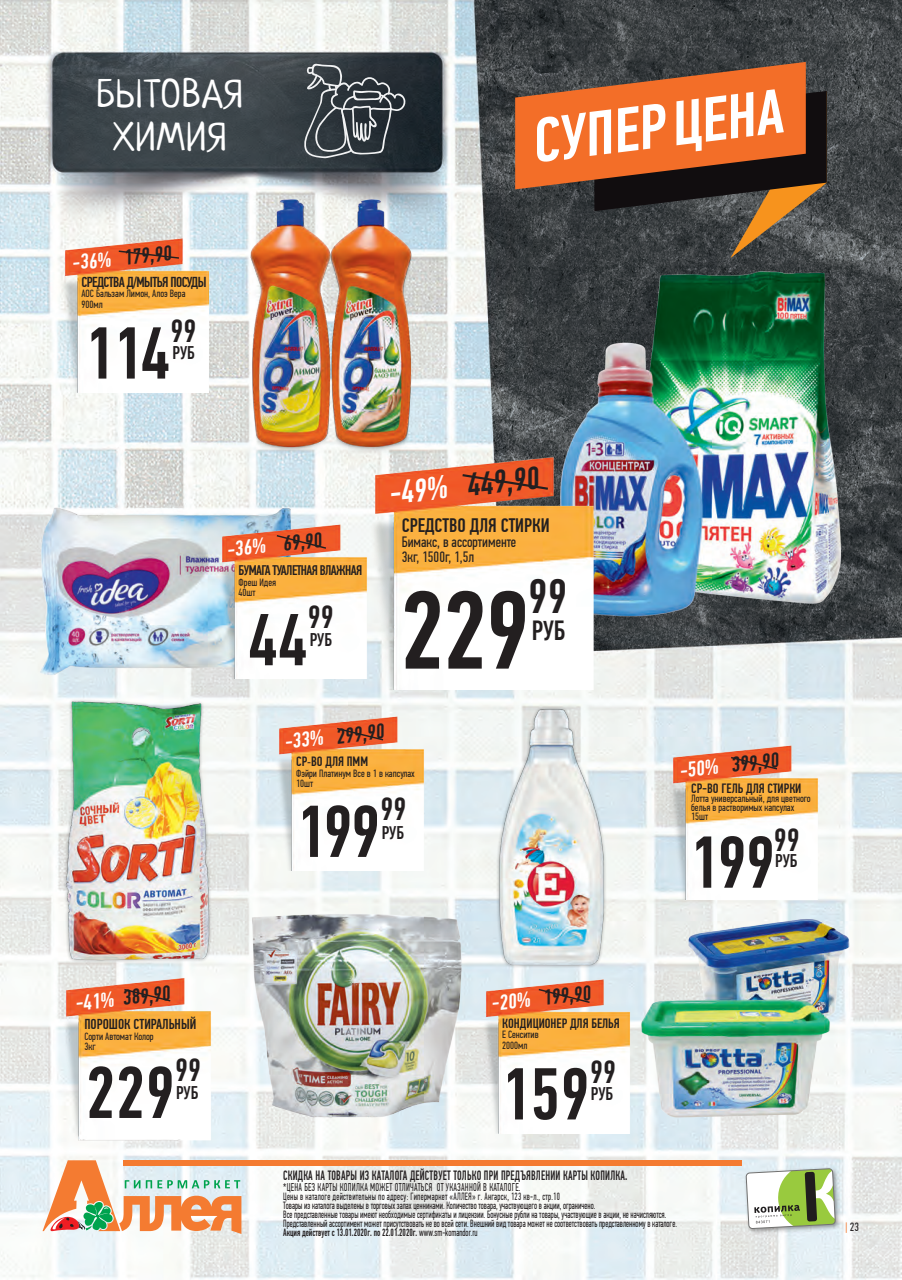
<style>
.page{position:relative;width:902px;height:1280px;background:#fff}
.page>*{position:absolute;margin:0;border:0;box-sizing:border-box;transform-origin:0 0}
.t1{font:500 110.85px "PF Din Text Comp Pro";color:#231f20}
.t2{font:500 73.65px "PF Din Text Comp Pro";letter-spacing:-.02em;color:#231f20}
.t3{font:500 48.45px "PF Din Text Comp Pro";color:#231f20}
.t4{font:39px/43.5px "Neucha";letter-spacing:.03em;color:#fff;text-align:center}
.t5{font:500 32.4px "PF Din Text Comp Pro";color:#231f20}
.t6{font:500 32.25px "PF Din Text Comp Pro";color:#231f20}
.t7{font:500 27.75px "PF Din Text Comp Pro";color:#231f20}
.t8{font:500 21.45px "PF Din Text Comp Pro";color:#231f20}
.t9{font:500 19.5px "PF Din Text Comp Pro";color:#231f20}
.t10{font:500 18.45px "PF Din Text Comp Pro";color:#231f20}
.t11{font:15px "PF Din Text Comp Pro";color:#231f20}
.t12{font:500 14.4px "PF Din Text Comp Pro";letter-spacing:-.04em;color:#231f20}
.t13{font:500 14.4px "PF Din Text Comp Pro";color:#231f20}
.t14{font:500 13.95px "PF Din Text Comp Pro";letter-spacing:-.04em;color:#231f20}
.t15{font:500 13.5px "PF Din Text Comp Pro";letter-spacing:.02em;color:#231f20;scale:.8 1}
.t16{font:500 13.5px "PF Din Text Comp Pro";color:#231f20}
.t17{font:12px "PF Din Text Comp Pro";color:#231f20}
.t18{font:11.25px "PF Din Text Comp Pro";letter-spacing:.03em;color:#231f20;scale:.8 1}
.t19{font:10.5px/9px "PF Din Text Comp Pro";color:#231f20;scale:.8 1}
.t20{font:10.5px/10.5px "PF Din Text Comp Pro";color:#231f20}
.s1{color:#fff}
.s2{font-size:10.5px}
.s3{font-weight:500}
.s4{color:#f47b31}
</style>
<div class="page">
<img style="left:0;top:0;width:901px;height:1280px">
<svg style="left:43px;top:1160px;width:198px;height:74px"></svg>
<div style="left:123px;top:1160px;width:618px;height:6px;background:#f47b31"></div>
<svg style="left:304px;top:64px;width:101px;height:94px;background:#4a5257"></svg>
<div style="left:743px;top:1166px;width:98px;height:69px;background:#231f20;opacity:.45"></div>
<svg style="left:746px;top:1168px;width:89px;height:61px"></svg>
<img style="left:527px;top:258px;width:338px;height:372px">
<svg style="left:515px;top:62px;width:311px;height:196px;background:#8e5d43"></svg>
<img style="left:639px;top:909px;width:213px;height:222px">
<img style="left:24px;top:441px;width:284px;height:257px">
<img style="left:241px;top:890px;width:229px;height:251px">
<img style="left:669px;top:722px;width:156px;height:177px">
<svg style="left:729px;top:756px;width:49px;height:14px"></svg>
<img style="left:358px;top:422px;width:247px;height:267px">
<svg style="left:460px;top:473px;width:90px;height:18px;background:#d85227"></svg>
<img style="left:267px;top:693px;width:165px;height:177px">
<svg style="left:335px;top:727px;width:50px;height:14px"></svg>
<img style="left:210px;top:502px;width:165px;height:177px">
<svg style="left:275px;top:534px;width:53px;height:16px"></svg>
<img style="left:53px;top:215px;width:158px;height:177px">
<svg style="left:117px;top:250px;width:63px;height:10px"></svg>
<img style="left:439px;top:693px;width:230px;height:287px">
<img style="left:17px;top:698px;width:257px;height:273px">
<img style="left:474px;top:956px;width:164px;height:177px">
<svg style="left:537px;top:988px;width:54px;height:16px"></svg>
<img style="left:55px;top:954px;width:164px;height:189px">
<svg style="left:123px;top:988px;width:49px;height:14px"></svg>
<img style="left:211px;top:184px;width:257px;height:278px">
<h3 class="t4" style="left:97px;top:72px;width:148px">БЫТОВАЯ<br>ХИМИЯ</h3>
<p class="t8" style="left:71px;top:251px;width:101px;rotate:-6deg"><span class="s1">-36%</span> 179,90</p>
<p class="t12" style="left:81px;top:274px;width:126px">СРЕДСТВА Д/МЫТЬЯ ПОСУДЫ</p>
<p class="t20" style="left:81px;top:289px;width:105px">АОС Бальзам Лимон, Алоэ Вера</p>
<p class="t20" style="left:81px;top:299px;width:23px">900мл</p>
<p class="t2" style="left:84px;top:311px;width:88px">114</p>
<p class="t6" style="left:170px;top:312px;width:28px">99</p>
<p class="t10" style="left:172px;top:342px;width:24px">РУБ</p>
<p class="t8" style="left:225px;top:537px;width:97px;rotate:-6deg"><span class="s1">-36%</span> 69,90</p>
<p class="t14" style="left:239px;top:562px;width:125px">БУМАГА ТУАЛЕТНАЯ ВЛАЖНАЯ</p>
<p class="t20" style="left:239px;top:577px;width:39px">Фреш Идея</p>
<p class="t20" style="left:239px;top:587px;width:18px">40шт</p>
<p class="t2" style="left:248px;top:597px;width:61px">44</p>
<p class="t6" style="left:308px;top:599px;width:28px">99</p>
<p class="t10" style="left:310px;top:629px;width:24px">РУБ</p>
<p class="t5" style="left:386px;top:474px;width:152px;rotate:-6deg"><span class="s1">-49%</span> 449,90</p>
<p class="t9" style="left:401px;top:514px;width:149px">СРЕДСТВО ДЛЯ СТИРКИ</p>
<p class="t11" style="left:401px;top:533px;width:116px">Бимакс, в ассортименте</p>
<p class="t11" style="left:401px;top:548px;width:74px">3кг, 1500г, 1,5л</p>
<p class="t1" style="left:400px;top:566px;width:132px">229</p>
<p class="t3" style="left:528px;top:568px;width:41px">99</p>
<p class="t7" style="left:531px;top:614px;width:35px">РУБ</p>
<p class="t8" style="left:283px;top:729px;width:101px;rotate:-6deg"><span class="s1">-33%</span> 299,90</p>
<p class="t16" style="left:296px;top:754px;width:73px">СР<span class="s2">-</span>ВО ДЛЯ ПММ</p>
<p class="t20" style="left:296px;top:768px;width:120px">Фэйри Платинум Все в 1 в капсулах<br>10шт</p>
<p class="t2" style="left:295px;top:789px;width:86px">199</p>
<p class="t6" style="left:380px;top:790px;width:28px">99</p>
<p class="t10" style="left:381px;top:822px;width:24px">РУБ</p>
<p class="t8" style="left:678px;top:758px;width:101px;rotate:-6deg"><span class="s1">-50%</span> 399,90</p>
<p class="t16" style="left:691px;top:780px;width:112px">СР-ВО ГЕЛЬ ДЛЯ СТИРКИ</p>
<p class="t20" style="left:691px;top:794px;width:121px;line-height:9px">Лотта универсальный, для цветного белья в растворимых капсулах</p>
<p class="t20" style="left:691px;top:811px;width:18px">15шт</p>
<p class="t2" style="left:688px;top:820px;width:88px">199</p>
<p class="t6" style="left:773px;top:821px;width:28px">99</p>
<p class="t10" style="left:775px;top:850px;width:24px">РУБ</p>
<p class="t8" style="left:74px;top:991px;width:97px;rotate:-6deg"><span class="s1">-41%</span> 389,90</p>
<p class="t13" style="left:84px;top:1016px;width:113px">ПОРОШОК СТИРАЛЬНЫЙ</p>
<p class="t20" style="left:84px;top:1031px;width:71px">Сорти Автомат Колор<br>3кг</p>
<p class="t2" style="left:86px;top:1050px;width:91px">229</p>
<p class="t6" style="left:175px;top:1051px;width:28px">99</p>
<p class="t10" style="left:176px;top:1082px;width:24px">РУБ</p>
<p class="t8" style="left:490px;top:991px;width:101px;rotate:-6deg"><span class="s1">-20%</span> 199,90</p>
<p class="t16" style="left:502px;top:1015px;width:119px">КОНДИЦИОНЕР ДЛЯ БЕЛЬЯ</p>
<p class="t20" style="left:502px;top:1029px;width:38px">Е Сенситив</p>
<p class="t20" style="left:502px;top:1040px;width:27px">2000мл</p>
<p class="t2" style="left:500px;top:1051px;width:91px">159</p>
<p class="t6" style="left:590px;top:1053px;width:28px">99</p>
<p class="t10" style="left:590px;top:1083px;width:24px">РУБ</p>
<p class="t15" style="left:283px;top:1167px;width:432px">СКИДКА НА ТОВАРЫ ИЗ КАТАЛОГА ДЕЙСТВУЕТ ТОЛЬКО ПРИ ПРЕДЪЯВЛЕНИИ КАРТЫ КОПИЛКА.</p>
<p class="t18" style="left:283px;top:1180px;width:298px"><span class="s3">*</span>ЦЕНА БЕЗ КАРТЫ КОПИЛКА МОЖЕТ ОТЛИЧАТЬСЯ ОТ УКАЗАННОЙ В КАТАЛОГЕ.</p>
<p class="t19" style="left:283px;top:1191px;width:493px">Цены в каталоге действительны по адресу: Гипермаркет «АЛЛЕЯ» г. Ангарск, 123 кв-л., стр.10<br>Товары из каталога выделены в торговых залах ценниками. Количество товара, участвующего в акции, ограничено.<br>Все представленные товары имеют необходимые сертификаты и лицензии. Бонусные рубли на товары, участвующие в акции, не начисляются.<br>Представленный ассортимент может присутствовать не во всей сети. Внешний вид товара может не соответствовать представленному в каталоге.<br><span class="s3">Акция действует с 13.01.2020г. по 22.01.2020г.</span> www.sm-komandor.ru</p>
<p class="t17" style="left:844px;top:1219px;width:15px"><span class="s4">|</span> 23</p>
</div>
